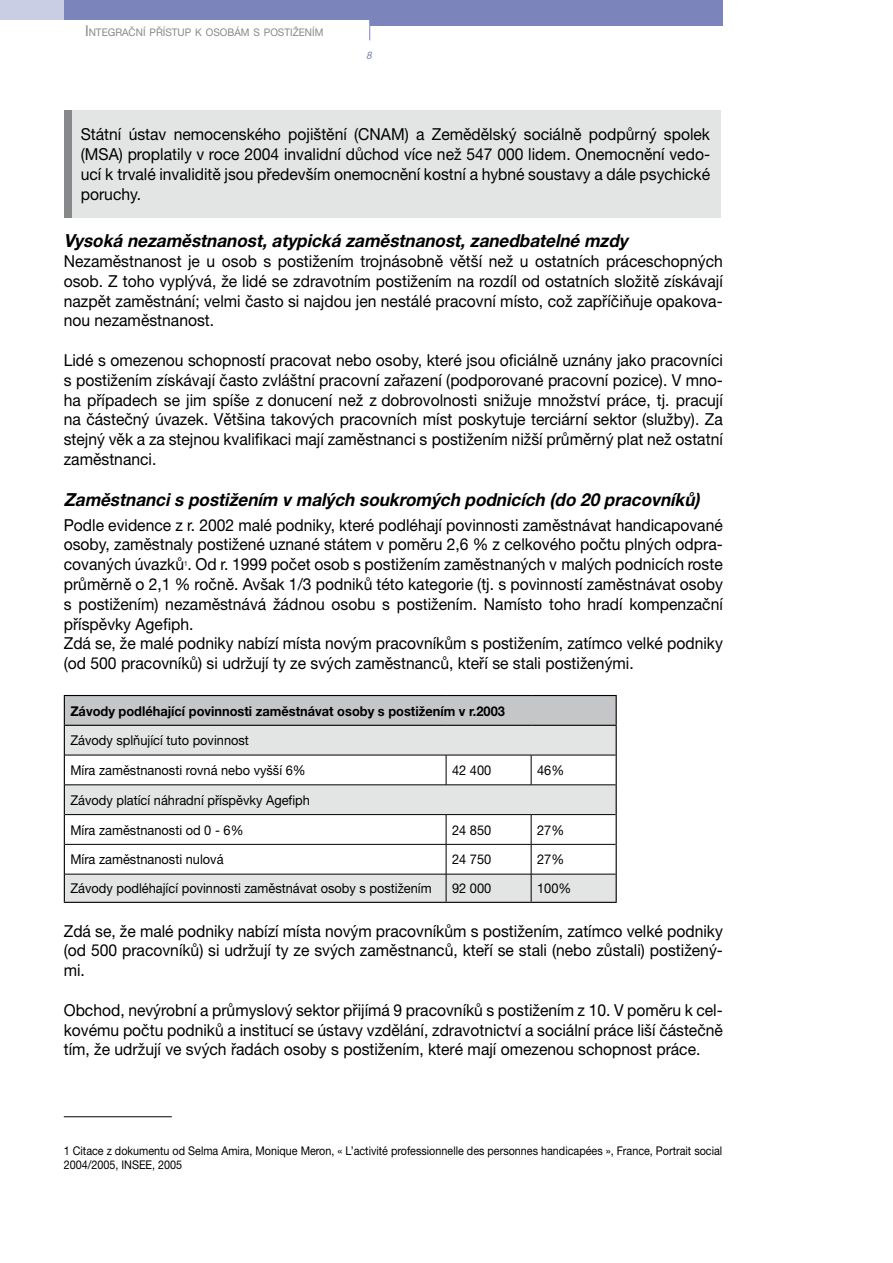
<style>
.page{position:relative;width:893px;height:1263px;background:#fff}
.page>*{position:absolute;margin:0;border:0;box-sizing:border-box;transform-origin:0 0}
.t1{font:italic 700 18px "Helvetica Neue East A";color:#000;scale:.95 1}
.t2{font:16.5px/19.8px "Helvetica Neue East A";color:#000;text-align:justify;scale:.95 1}
.t3{font:13.5px "Helvetica Neue East A";color:#000;scale:.95 1}
.t4{font:700 13.5px "Helvetica Neue East A";color:#000;scale:.95 1}
.t5{font:12px/14.4px "Helvetica Neue East A";color:#000;scale:.9 1}
.t6{font:10.5px "Helvetica Neue East A";color:#878889;scale:.95 1}
.s1{font-size:15px}
</style>
<div class="page">
<div style="left:64px;top:0;width:659px;height:25px;background:#7b84bb"></div>
<div style="left:0;top:0;width:64px;height:23px;background:#cacee4"></div>
<div style="left:0;top:20px;width:370px;height:31px;background:#fff"></div>
<svg style="left:369px;top:20px;width:1px;height:20px"></svg>
<div style="left:64px;top:111px;width:656px;height:107px;background:#e3e4e4"></div>
<div style="left:64px;top:111px;width:8px;height:107px;background:#878889"></div>
<div style="left:64px;top:695px;width:552px;height:30px;background:#c5c6c8"></div>
<div style="left:65px;top:726px;width:381px;height:176px;background:#e3e4e4"></div>
<svg style="left:65px;top:756px;width:381px;height:118px"></svg>
<hr style="left:65px;top:755px;width:381px;height:1px;background:#000">
<hr style="left:65px;top:784px;width:381px;height:1px;background:#000">
<hr style="left:65px;top:814px;width:381px;height:1px;background:#000">
<hr style="left:65px;top:844px;width:381px;height:1px;background:#000">
<hr style="left:65px;top:874px;width:381px;height:1px;background:#000">
<svg style="left:446px;top:696px;width:171px;height:206px"></svg>
<hr style="left:64px;top:695px;width:382px;height:1px;background:#000">
<hr style="left:446px;top:695px;width:85px;height:1px;background:#000">
<hr style="left:531px;top:695px;width:86px;height:1px;background:#000">
<svg style="left:64px;top:696px;width:1px;height:59px"></svg>
<hr style="left:64px;top:902px;width:382px;height:1px;background:#000">
<hr style="left:446px;top:902px;width:85px;height:1px;background:#000">
<hr style="left:531px;top:902px;width:86px;height:1px;background:#000">
<hr style="left:64px;top:725px;width:382px;height:1px;background:#000">
<hr style="left:446px;top:725px;width:85px;height:1px;background:#000">
<hr style="left:531px;top:725px;width:86px;height:1px;background:#000">
<hr style="left:64px;top:755px;width:1px;height:30px;background:#000">
<svg style="left:64px;top:785px;width:1px;height:29px"></svg>
<hr style="left:64px;top:814px;width:1px;height:30px;background:#000">
<hr style="left:64px;top:844px;width:1px;height:30px;background:#000">
<svg style="left:64px;top:874px;width:1px;height:28px"></svg>
<hr style="left:64px;top:1116px;width:108px;height:1px;background:#000">
<p class="t6" style="left:85px;top:26px;width:252px"><span class="s1">I</span>NTEGRAČNÍ PŘÍSTUP K OSOBÁM S POSTIŽENÍM</p>
<p class="t2" style="left:81px;top:125px;width:664px">Státní ústav nemocenského pojištění (CNAM) a Zemědělský sociálně podpůrný spolek (MSA) proplatily v roce 2004 invalidní důchod více než 547 000 lidem. Onemocnění vedo&shy;ucí k trvalé invaliditě jsou především onemocnění kostní a hybné soustavy a dále psychické poruchy.</p>
<p class="t1" style="left:64px;top:230px;width:595px">Vysoká nezaměstnanost, atypická zaměstnanost, zanedbatelné mzdy</p>
<p class="t2" style="left:64px;top:252px;width:695px">Nezaměstnanost je u osob s postižením trojnásobně větší než u ostatních práceschopných osob. Z toho vyplývá, že lidé se zdravotním postižením na rozdíl od ostatních složitě získávají nazpět zaměstnání; velmi často si najdou jen nestálé pracovní místo, což zapříčiňuje opakova&shy;nou nezaměstnanost.</p>
<p class="t2" style="left:64px;top:351px;width:695px">Lidé s omezenou schopností pracovat nebo osoby, které jsou oficiálně uznány jako pracovníci s postižením získávají často zvláštní pracovní zařazení (podporované pracovní pozice). V mno&shy;ha případech se jim spíše z donucení než z dobrovolnosti snižuje množství práce, tj. pracují na částečný úvazek. Většina takových pracovních míst poskytuje terciární sektor (služby). Za stejný věk a za stejnou kvalifikaci mají zaměstnanci s postižením nižší průměrný plat než ostatní zaměstnanci.</p>
<p class="t1" style="left:64px;top:489px;width:671px">Zaměstnanci s postižením v malých soukromých podnicích (do 20 pracovníků)</p>
<p class="t2" style="left:64px;top:515px;width:695px;text-align:left">Podle evidence z r. 2002 malé podniky, které podléhají povinnosti zaměstnávat handicapované osoby, zaměstnaly postižené uznané státem v poměru 2,6 % z celkového počtu plných odpra&shy;covaných úvazků . Od r. 1999 počet osob s postižením zaměstnaných v malých podnicích roste průměrně o 2,1 % ročně. Avšak 1/3 podniků této kategorie (tj. s povinností zaměstnávat osoby s postižením) nezaměstnává žádnou osobu s postižením. Namísto toho hradí kompenzační příspěvky Agefiph.<br>Zdá se, že malé podniky nabízí místa novým pracovníkům s postižením, zatímco velké podniky (od 500 pracovníků) si udržují ty ze svých zaměstnanců, kteří se stali postiženými.</p>
<p class="t4" style="left:70px;top:702px;width:459px">Závody podléhající povinnosti zaměstnávat osoby s postižením v r.2003</p>
<p class="t3" style="left:70px;top:732px;width:190px">Závody splňující tuto povinnost</p>
<p class="t3" style="left:70px;top:762px;width:249px">Míra zaměstnanosti rovná nebo vyšší 6%</p>
<p class="t3" style="left:452px;top:762px;width:43px">42 400</p>
<p class="t3" style="left:537px;top:762px;width:30px">46%</p>
<p class="t3" style="left:70px;top:792px;width:254px">Závody platící náhradní příspěvky Agefiph</p>
<p class="t3" style="left:70px;top:822px;width:184px">Míra zaměstnanosti od 0 - 6%</p>
<p class="t3" style="left:452px;top:822px;width:43px">24 850</p>
<p class="t3" style="left:537px;top:822px;width:30px">27%</p>
<p class="t3" style="left:70px;top:852px;width:163px">Míra zaměstnanosti nulová</p>
<p class="t3" style="left:452px;top:852px;width:43px">24 750</p>
<p class="t3" style="left:537px;top:852px;width:30px">27%</p>
<p class="t3" style="left:70px;top:881px;width:382px">Závody podléhající povinnosti zaměstnávat osoby s postižením</p>
<p class="t3" style="left:452px;top:881px;width:43px">92 000</p>
<p class="t3" style="left:537px;top:881px;width:38px">100%</p>
<p class="t2" style="left:64px;top:921px;width:695px">Zdá se, že malé podniky nabízí místa novým pracovníkům s postižením, zatímco velké podniky (od 500 pracovníků) si udržují ty ze svých zaměstnanců, kteří se stali (nebo zůstali) postižený&shy;mi.</p>
<p class="t2" style="left:64px;top:1000px;width:695px">Obchod, nevýrobní a průmyslový sektor přijímá 9 pracovníků s postižením z 10. V poměru k cel&shy;kovému počtu podniků a institucí se ústavy vzdělání, zdravotnictví a sociální práce liší částečně tím, že udržují ve svých řadách osoby s postižením, které mají omezenou schopnost práce.</p>
<p class="t5" style="left:64px;top:1144px;width:733px;text-indent:9px">Citace z dokumentu od Selma Amira, Monique Meron, « L’activité professionnelle des personnes handicapées », France, Portrait social<br>2004/2005, INSEE, 2005</p>
</div>
